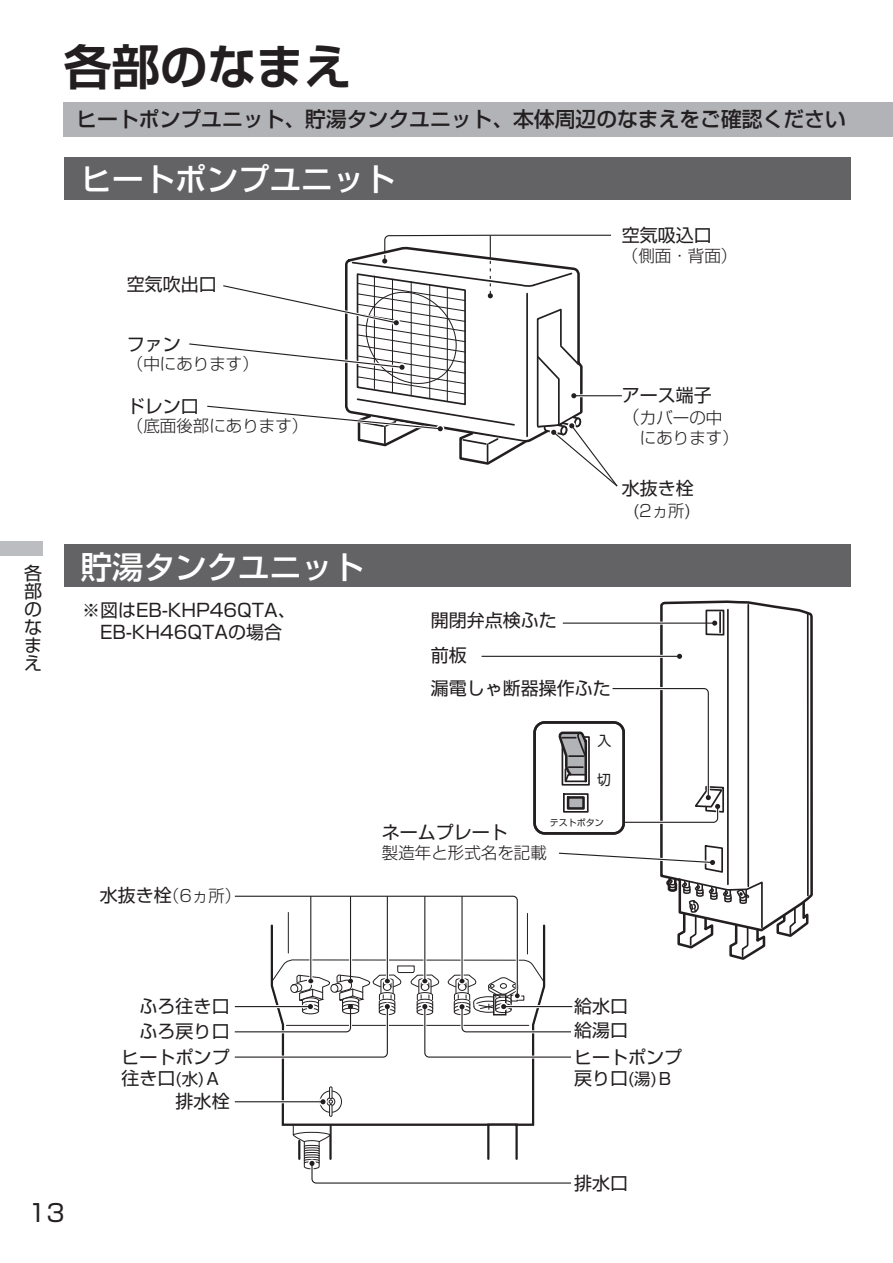
<style>
.page{position:relative;width:893px;height:1263px;background:#fff}
.page>*{position:absolute;margin:0;border:0;box-sizing:border-box;transform-origin:0 0}
.t1{font:700 48px "Shin Go Pro De";color:#231f20}
.t2{font:500 31.5px "Shin Go Pro";color:#fff}
.t3{font:24px "Shin Go Pro";color:#231f20}
.t4{font:500 21px "Shin Go Pro";color:#231f20}
.t5{font:18px/18px "Shin Go Pro";color:#231f20}
.t6{font:300 16.5px/19.8px "Shin Go Pro";color:#231f20}
.t7{font:16.5px "Shin Go Pro";color:#231f20}
.t8{font:13.95px "Shin Go Pro";color:#231f20}
.t9{font:9px "Shin Go Pro";color:#231f20}
.s1{font-weight:400;font-size:18px}
.s2{font-size:18px}
</style>
<div class="page">
<svg style="left:776px;top:933px;width:20px;height:4px"></svg>
<div style="left:64px;top:157px;width:786px;height:43px;background:#636366"></div>
<div style="left:64px;top:544px;width:786px;height:43px;background:#636366"></div>
<div style="left:64px;top:102px;width:829px;height:34px;background:#b2b3b7"></div>
<div style="left:0;top:541px;width:43px;height:15px;background:#bcbdc0"></div>
<svg style="left:660px;top:600px;width:153px;height:333px"></svg>
<hr style="left:727px;top:610px;width:2px;height:274px;background:#231f20">
<hr style="left:747px;top:605px;width:2px;height:281px;background:#231f20">
<hr style="left:807px;top:613px;width:2px;height:282px;background:#231f20">
<div style="left:567px;top:796px;width:18px;height:14px;background:#b2b3b7;border:3px solid #231f20"></div>
<div style="left:563px;top:793px;width:26px;height:20px;border:2px solid #231f20"></div>
<svg style="left:559px;top:731px;width:31px;height:55px"></svg>
<hr style="left:481px;top:655px;width:198px;height:3px;background:#fff">
<div style="left:675px;top:652px;width:9px;height:8px;border:3px solid #fff;border-radius:50%"></div>
<hr style="left:563px;top:622px;width:112px;height:3px;background:#fff">
<div style="left:671px;top:620px;width:8px;height:8px;border:3px solid #fff;border-radius:50%"></div>
<svg style="left:612px;top:685px;width:113px;height:140px"></svg>
<hr style="left:481px;top:656px;width:198px;height:1px;background:#231f20">
<svg style="left:677px;top:654px;width:5px;height:5px"></svg>
<hr style="left:563px;top:622px;width:152px;height:2px;background:#231f20">
<svg style="left:705px;top:609px;width:20px;height:27px"></svg>
<div style="left:533px;top:721px;width:92px;height:114px;border:3px solid #231f20;border-radius:10px"></div>
<hr style="left:574px;top:395px;width:48px;height:1px;background:#231f20">
<svg style="left:189px;top:234px;width:431px;height:253px"></svg>
<hr style="left:490px;top:235px;width:121px;height:1px;background:#231f20">
<svg style="left:281px;top:1060px;width:254px;height:66px"></svg>
<hr style="left:235px;top:1100px;width:88px;height:3px;background:#fff">
<hr style="left:235px;top:1101px;width:88px;height:1px;background:#231f20">
<svg style="left:292px;top:1086px;width:279px;height:98px"></svg>
<svg style="left:234px;top:844px;width:532px;height:216px"></svg>
<h1 class="t1" style="left:64px;top:27px;width:289px">各部のなまえ</h1>
<p class="t4" style="left:77px;top:102px;width:771px">ヒートポンプユニット、貯湯タンクユニット、本体周辺のなまえをご確認ください</p>
<h2 class="t2" style="left:81px;top:154px;width:316px">ヒートポンプユニット</h2>
<p class="t5" style="left:24px;top:562px;width:19px;text-align:justify">各部のなまえ</p>
<p class="t5" style="left:127px;top:273px;width:92px">空気吹出口</p>
<p class="t5" style="left:127px;top:333px;width:55px">ファン</p>
<p class="t6" style="left:127px;top:352px;width:134px">（中にあります）</p>
<p class="t5" style="left:127px;top:395px;width:74px">ドレン口</p>
<p class="t6" style="left:127px;top:414px;width:183px">（底面後部にあります）</p>
<h2 class="t2" style="left:81px;top:541px;width:285px">貯湯タンクユニット</h2>
<p class="t5" style="left:82px;top:598px;width:215px;line-height:21.6px">※図はEB-KHP46QTA、　EB-KH46QTAの場合</p>
<p class="t6" style="left:100px;top:884px;width:143px"><span class="s1">水抜き栓</span>（6ヵ所）</p>
<p class="t5" style="left:622px;top:224px;width:91px">空気吸込口</p>
<p class="t6" style="left:622px;top:244px;width:117px">（側面・背面）</p>
<p class="t5" style="left:622px;top:384px;width:91px">アース端子</p>
<p class="t6" style="left:640px;top:406px;width:100px;text-indent:-18px"><span class="s2">（</span>カバーの中にあります）</p>
<p class="t5" style="left:622px;top:477px;width:73px">水抜き栓</p>
<p class="t6" style="left:633px;top:498px;width:76px">(2ヵ所)　</p>
<p class="t5" style="left:431px;top:600px;width:127px;line-height:35.1px">開閉弁点検ふた前板</p>
<p class="t5" style="left:431px;top:676px;width:181px">漏電しゃ断器操作ふた</p>
<p class="t8" style="left:597px;top:729px;width:15px">入</p>
<p class="t8" style="left:597px;top:768px;width:15px">切</p>
<p class="t9" style="left:550px;top:815px;width:56px">テストボタン</p>
<p class="t5" style="left:382px;top:821px;width:127px">ネームプレート</p>
<p class="t6" style="left:382px;top:840px;width:166px">製造年と形式名を記載</p>
<h3 class="t3" style="left:28px;top:1193px;width:38px">13</h3>
<p class="t5" style="left:140px;top:994px;width:91px">ふろ往き口</p>
<p class="t5" style="left:122px;top:1045px;width:109px">ヒートポンプ</p>
<p class="t7" style="left:122px;top:1065px;width:101px"><span class="s2">往き口</span>(水)Ａ</p>
<p class="t5" style="left:140px;top:1020px;width:91px">ふろ戻り口</p>
<p class="t5" style="left:176px;top:1090px;width:55px">排水栓</p>
<p class="t5" style="left:574px;top:991px;width:55px;line-height:24.8px">給水口給湯口</p>
<p class="t5" style="left:574px;top:1045px;width:109px">ヒートポンプ</p>
<p class="t7" style="left:574px;top:1065px;width:101px"><span class="s2">戻り口</span>(湯)Ｂ</p>
<p class="t5" style="left:574px;top:1172px;width:55px">排水口</p>
</div>
